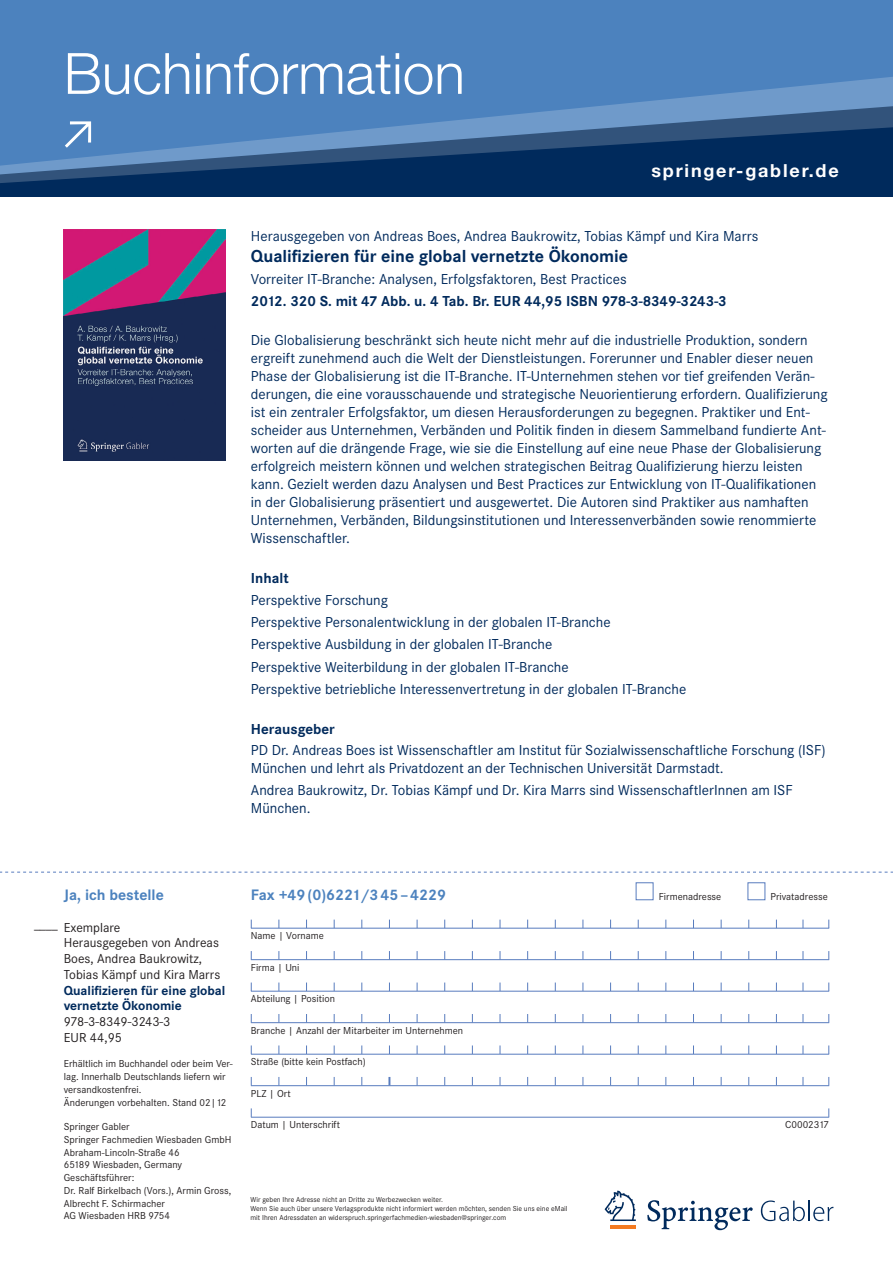
<style>
.page{position:relative;width:893px;height:1263px;background:#fff}
.page>*{position:absolute;margin:0;border:0;box-sizing:border-box;transform-origin:0 0}
.t1{font:300 57px "Helvetica Neue LT Std";color:#fff}
.t2{font:700 18px "Corporate S";color:#002a5c}
.t3{font:700 18px "Helvetica Neue LT Std";letter-spacing:.1em;color:#fff}
.t4{font:700 15.75px "Corporate S";color:#4c82be}
.t5{font:15px/18px "Corporate S";color:#002a5c}
.t6{font:700 15px "Corporate S";color:#002a5c}
.t7{font:13.5px/15.8px "Corporate S";color:#231f20}
.t8{font:700 13.5px/15.8px "Corporate S";color:#002a5c}
.t9{font:12px "Corporate S";color:#231f20}
.t10{font:10.5px/12.8px "Corporate S";color:#231f20}
.t11{font:7.5px/9px "Corporate S";color:#231f20}
</style>
<div class="page">
<div style="left:0;top:0;width:893px;height:197px;background:#002a5c"></div>
<div style="left:0;top:0;width:893px;height:75px;background:#4c82be"></div>
<svg style="left:0;top:75px;width:893px;height:108px"></svg>
<svg style="left:647px;top:1200px;width:106px;height:30px"></svg>
<hr style="left:610px;top:1226px;width:26px;height:3px;background:#f47a20">
<svg style="left:605px;top:1190px;width:31px;height:31px"></svg>
<svg style="left:761px;top:1200px;width:44px;height:21px"></svg>
<hr style="left:808px;top:1200px;width:2px;height:21px;background:#002a5c">
<svg style="left:813px;top:1207px;width:20px;height:14px"></svg>
<hr style="left:251px;top:928px;width:578px;height:1px;background:#587cbe">
<hr style="left:251px;top:959px;width:578px;height:1px;background:#587cbe">
<hr style="left:251px;top:991px;width:578px;height:1px;background:#587cbe">
<hr style="left:251px;top:1022px;width:578px;height:1px;background:#587cbe">
<hr style="left:251px;top:1054px;width:578px;height:1px;background:#587cbe">
<hr style="left:251px;top:1085px;width:578px;height:1px;background:#587cbe">
<hr style="left:251px;top:1117px;width:578px;height:1px;background:#587cbe">
<svg style="left:388px;top:1077px;width:2px;height:8px"></svg>
<svg style="left:0;top:872px;width:893px;height:1px"></svg>
<div style="left:636px;top:882px;width:17px;height:18px;border:1px solid #587cbe"></div>
<div style="left:747px;top:882px;width:18px;height:18px;border:1px solid #587cbe"></div>
<img style="left:64px;top:230px;width:161px;height:230px">
<h1 class="t1" style="left:64px;top:39px;width:403px">Buchinformation</h1>
<p class="t3" style="left:651px;top:159px;width:189px">springer-gabler.de</p>
<p class="t5" style="left:251px;top:227px;width:509px">Herausgegeben von Andreas Boes, Andrea Baukrowitz, Tobias Kämpf und Kira Marrs</p>
<p class="t2" style="left:251px;top:245px;width:379px">Qualifizieren für eine global vernetzte Ökonomie</p>
<p class="t5" style="left:251px;top:270px;width:377px">Vorreiter IT-Branche: Analysen, Erfolgsfaktoren, Best Practices</p>
<p class="t6" style="left:251px;top:293px;width:477px">2012. 320 S. mit 47 Abb. u. 4 Tab. Br. EUR 44,95 ISBN 978-3-8349-3243-3</p>
<p class="t5" style="left:251px;top:331px;width:578px">Die Globalisierung beschränkt sich heute nicht mehr auf die industrielle Produktion, sondern ergreift zunehmend auch die Welt der Dienstleistungen. Forerunner und Enabler dieser neuen Phase der Globalisierung ist die IT-Branche. IT-Unternehmen stehen vor tief greifenden Verän&shy;derungen, die eine vorausschauende und strategische Neuorientierung erfordern. Qualifizierung ist ein zentraler Erfolgsfaktor, um diesen Herausforderungen zu begegnen. Praktiker und Ent&shy;scheider aus Unternehmen, Verbänden und Politik finden in diesem Sammelband fundierte Ant&shy;worten auf die drängende Frage, wie sie die Einstellung auf eine neue Phase der Globalisierung erfolgreich meistern können und welchen strategischen Beitrag Qualifizierung hierzu leisten kann. Gezielt werden dazu Analysen und Best Practices zur Entwicklung von IT-Qualifikationen in der Globalisierung präsentiert und ausgewertet. Die Autoren sind Praktiker aus namhaften Unternehmen, Verbänden, Bildungsinstitutionen und Interessenverbänden sowie renommierte Wissenschaftler.</p>
<p class="t6" style="left:251px;top:569px;width:39px">Inhalt</p>
<p class="t5" style="left:251px;top:589px;width:437px;line-height:22.2px">Perspektive Forschung<br>Perspektive Personalentwicklung in der globalen IT-Branche<br>Perspektive Ausbildung in der globalen IT-Branche<br>Perspektive Weiterbildung in der globalen IT-Branche<br>Perspektive betriebliche Interessenvertretung in der globalen IT-Branche</p>
<p class="t6" style="left:251px;top:721px;width:85px">Herausgeber</p>
<p class="t5" style="left:251px;top:741px;width:576px">PD Dr. Andreas Boes ist Wissenschaftler am Institut für Sozialwissenschaftliche Forschung (ISF)<br>München und lehrt als Privatdozent an der Technischen Universität Darmstadt.</p>
<p class="t5" style="left:251px;top:781px;width:543px">Andrea Baukrowitz, Dr. Tobias Kämpf und Dr. Kira Marrs sind WissenschaftlerInnen am ISF<br>München.</p>
<p class="t4" style="left:64px;top:886px;width:102px">Ja, ich bestelle</p>
<p class="t10" style="left:659px;top:890px;width:64px">Firmenadresse</p>
<p class="t10" style="left:771px;top:890px;width:59px">Privatadresse</p>
<p class="t4" style="left:251px;top:886px;width:197px">Fax +49(0)6221/345–4229</p>
<p class="t7" style="left:64px;top:919px;width:158px">Exemplare<br>Herausgegeben von Andreas<br>Boes, Andrea Baukrowitz,<br>Tobias Kämpf und Kira Marrs</p>
<p class="t8" style="left:64px;top:982px;width:163px">Qualifizieren für eine global vernetzte Ökonomie</p>
<p class="t7" style="left:64px;top:1014px;width:108px">978-3-8349-3243-3<br>EUR 44,95</p>
<p class="t10" style="left:64px;top:1057px;width:170px">Erhältlich im Buchhandel oder beim Ver&shy;lag. Innerhalb Deutschlands liefern wir versandkostenfrei.<br>Änderungen vorbehalten. Stand 02|12</p>
<p class="t9" style="left:34px;top:918px;width:25px">____</p>
<p class="t10" style="left:64px;top:1120px;width:169px">Springer Gabler<br>Springer Fachmedien Wiesbaden GmbH<br>Abraham-Lincoln-Straße 46<br>65189 Wiesbaden, Germany<br>Geschäftsführer:<br>Dr. Ralf Birkelbach (Vors.), Armin Gross,<br>Albrecht F. Schirmacher<br>AG Wiesbaden HRB 9754</p>
<p class="t10" style="left:251px;top:929px;width:75px">Name | Vorname</p>
<p class="t10" style="left:251px;top:961px;width:50px">Firma | Uni</p>
<p class="t10" style="left:251px;top:992px;width:86px">Abteilung | Position</p>
<p class="t10" style="left:251px;top:1024px;width:214px">Branche | Anzahl der Mitarbeiter im Unternehmen</p>
<p class="t10" style="left:251px;top:1055px;width:116px">Straße (bitte kein Postfach)</p>
<p class="t10" style="left:251px;top:1087px;width:41px">PLZ | Ort</p>
<p class="t10" style="left:251px;top:1118px;width:91px">Datum | Unterschrift</p>
<p class="t11" style="left:251px;top:1195px;width:319px">Wir geben Ihre Adresse nicht an Dritte zu Werbezwecken weiter.<br>Wenn Sie auch über unsere Verlagsprodukte nicht informiert werden möchten, senden Sie uns eine eMail mit Ihren Adressdaten an widerspruch.springerfachmedien-wiesbaden@springer.com</p>
<p class="t10" style="left:785px;top:1118px;width:45px">C0002317</p>
</div>
